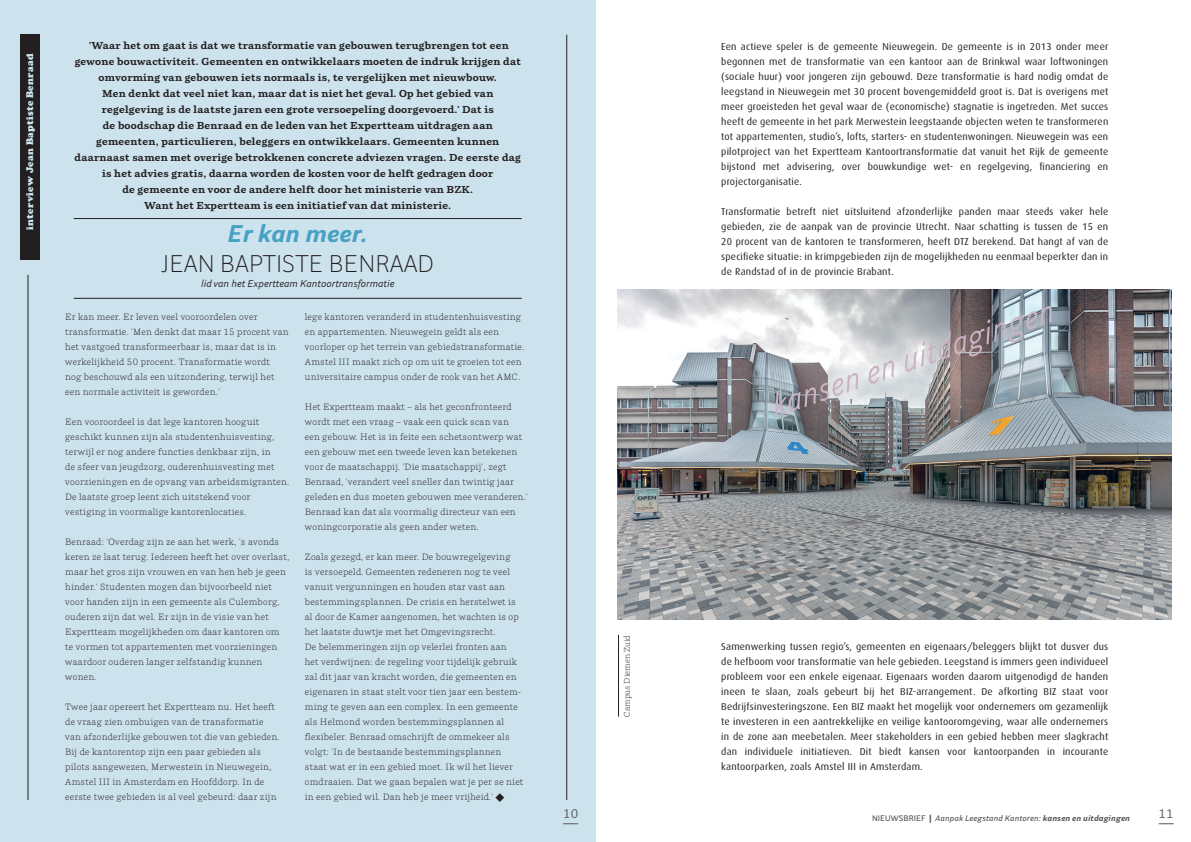
<style>
.page{position:relative;width:1191px;height:842px;background:#fff}
.page>*{position:absolute;margin:0;border:0;box-sizing:border-box;transform-origin:0 0}
.t1{font:300 24px "Parry Grotesque Pro";color:#231f20}
.t2{font:italic 700 24px "Parry Grotesque Pro";color:#47a1c2}
.t3{font:12.5px "Parry Pro";color:#545557}
.t4{font:10px/15px "Dax";letter-spacing:.02em;color:#231f20;text-align:justify}
.t5{font:700 10px/16px "Parry Pro";letter-spacing:.025em;color:#231f20;text-align:center}
.t6{font:italic 10px "Parry Grotesque Pro";color:#231f20}
.t7{font:900 10px "Cooper";letter-spacing:.03em;color:#cce2ed}
.t8{font:300 9px/15px "Parry Pro";letter-spacing:.035em;color:#231f20}
.t9{font:italic 600 8px "Parry Grotesque Pro";letter-spacing:.01em;color:#545557}
.t10{font:300 8px "Parry Pro";letter-spacing:.01em;color:#231f20}
.s1{font-style:normal}
.s2{font-weight:900;font-style:normal}
.s3{font-weight:700}
</style>
<div class="page">
<div style="left:0;top:0;width:595px;height:842px;background:#cce2ed"></div>
<hr style="left:74px;top:218px;width:448px;height:1px;background:#231f20">
<hr style="left:74px;top:298px;width:448px;height:1px;background:#231f20">
<div style="left:20px;top:34px;width:20px;height:226px;background:#231f20"></div>
<hr style="left:27px;top:275px;width:1px;height:525px;background:#231f20">
<hr style="left:566px;top:35px;width:1px;height:765px;background:#231f20">
<svg style="left:1158px;top:823px;width:15px;height:1px"></svg>
<img style="left:617px;top:290px;width:554px;height:330px">
<svg style="left:772px;top:297px;width:282px;height:127px;background:#adafb3"></svg>
<svg style="left:563px;top:823px;width:15px;height:1px"></svg>
<hr style="left:618px;top:635px;width:1px;height:82px;background:#231f20">
<p class="t7" style="left:24px;top:229px;width:177px;rotate:-90deg">interview Jean Baptiste Benraad</p>
<p class="t5" style="left:75px;top:37px;width:448px">'Waar het om gaat is dat we transformatie van gebouwen terugbrengen tot een gewone bouwactiviteit. Gemeenten en ontwikkelaars moeten de indruk krijgen dat omvorming van gebouwen iets normaals is, te vergelijken met nieuwbouw.<br>Men denkt dat veel niet kan, maar dat is niet het geval. Op het gebied van regelgeving is de laatste jaren een grote versoepeling doorgevoerd.' Dat is<br>de boodschap die Benraad en de leden van het Expertteam uitdragen aan gemeenten, particulieren, beleggers en ontwikkelaars. Gemeenten kunnen daarnaast samen met overige betrokkenen concrete adviezen vragen. De eerste dag is het advies gratis, daarna worden de kosten voor de helft gedragen door<br>de gemeente en voor de andere helft door het ministerie van BZK.<br>Want het Expertteam is een initiatief van dat ministerie.</p>
<h1 class="t2" style="left:227px;top:216px;width:142px">Er kan meer.</h1>
<h1 class="t1" style="left:161px;top:246px;width:183px">JEAN BAPTI STE BENR</h1>
<h1 class="t1" style="left:390px;top:246px;width:42px">AAD</h1>
<p class="t6" style="left:201px;top:277px;width:195px">lid van het Expertteam Kantoortransformatie</p>
<p class="t8" style="left:65px;top:309px;width:225px">Er kan meer. Er leven veel vooroordelen over transformatie. 'Men denkt dat maar 15 procent van het vastgoed transformeerbaar is, maar dat is in werkelijkheid 50 procent. Transformatie wordt<br>nog beschouwd als een uitzondering, terwijl het een normale activiteit is geworden.'</p>
<p class="t8" style="left:65px;top:414px;width:226px">Een vooroordeel is dat lege kantoren hooguit geschikt kunnen zijn als studentenhuisvesting, terwijl er nog andere functies denkbaar zijn, in<br>de sfeer van jeugdzorg, ouderenhuisvesting met voorzieningen en de opvang van arbeidsmigranten.<br>De laatste groep leent zich uitstekend voor vestiging in voormalige kantorenlocaties.</p>
<p class="t8" style="left:65px;top:534px;width:226px">Benraad: 'Overdag zijn ze aan het werk, 's avonds keren ze laat terug. Iedereen heeft het over overlast, maar het gros zijn vrouwen en van hen heb je geen hinder.' Studenten mogen dan bijvoorbeeld niet voor handen zijn in een gemeente als Culemborg, ouderen zijn dat wel. Er zijn in de visie van het Expertteam mogelijkheden om daar kantoren om te vormen tot appartementen met voorzieningen waardoor ouderen langer zelfstandig kunnen wonen.</p>
<p class="t8" style="left:65px;top:699px;width:216px">Twee jaar opereert het Expertteam nu. Het heeft de vraag zien ombuigen van de transformatie van afzonderlijke gebouwen tot die van gebieden.<br>Bij de kantorentop zijn een paar gebieden als pilots aangewezen, Merwestein in Nieuwegein, Amstel III in Amsterdam en Hoofddorp. In de eerste twee gebieden is al veel gebeurd: daar zijn</p>
<p class="t8" style="left:305px;top:309px;width:221px">lege kantoren veranderd in studentenhuisvesting en appartementen. Nieuwegein geldt als een voorloper op het terrein van gebiedstransformatie.<br>Amstel III maakt zich op om uit te groeien tot een universitaire campus onder de rook van het AMC.</p>
<p class="t8" style="left:305px;top:399px;width:224px">Het Expertteam maakt – als het geconfronteerd wordt met een vraag – vaak een quick scan van<br>een gebouw. Het is in feite een schetsontwerp wat een gebouw met een tweede leven kan betekenen voor de maatschappij. 'Die maatschappij', zegt Benraad, 'verandert veel sneller dan twintig jaar geleden en dus moeten gebouwen mee veranderen.' Benraad kan dat als voormalig directeur van een woningcorporatie als geen ander weten.</p>
<p class="t8" style="left:305px;top:549px;width:220px">Zoals gezegd, er kan meer. De bouwregelgeving<br>is versoepeld. Gemeenten redeneren nog te veel vanuit vergunningen en houden star vast aan bestemmingsplannen. De crisis en herstelwet is al door de Kamer aangenomen, het wachten is op het laatste duwtje met het Omgevingsrecht.<br>De belemmeringen zijn op velerlei fronten aan<br>het verdwijnen: de regeling voor tijdelijk gebruik zal dit jaar van kracht worden, die gemeenten en eigenaren in staat stelt voor tien jaar een bestem&shy;ming te geven aan een complex. In een gemeente als Helmond worden bestemmingsplannen al flexibeler. Benraad omschrijft de ommekeer als volgt: 'In de bestaande bestemmingsplannen staat wat er in een gebied moet. Ik wil het liever omdraaien. Dat we gaan bepalen wat je per se niet in een gebied wil. Dan heb je meer vrijheid.'</p>
<h2 class="t3" style="left:563px;top:804px;width:17px">10</h2>
<p class="t10" style="left:621px;top:717px;width:83px;rotate:-90deg">Campus Diemen Zuid</p>
<p class="t4" style="left:721px;top:39px;width:388px">Een actieve speler is de gemeente Nieuwegein. De gemeente is in 2013 onder meer begonnen met de transformatie van een kantoor aan de Brinkwal waar loftwoningen (sociale huur) voor jongeren zijn gebouwd. Deze transformatie is hard nodig omdat de leegstand in Nieuwegein met 30 procent bovengemiddeld groot is. Dat is overigens met meer groeisteden het geval waar de (economische) stagnatie is ingetreden. Met succes heeft de gemeente in het park Merwestein leegstaande objecten weten te transformeren tot appartementen, studio’s, lofts, starters- en studentenwoningen. Nieuwegein was een pilotproject van het Expertteam Kantoortransformatie dat vanuit het Rijk de gemeente bijstond met advisering, over bouwkundige wet- en regelgeving, financiering en projectorganisatie.</p>
<p class="t4" style="left:721px;top:204px;width:388px">Transformatie betreft niet uitsluitend afzonderlijke panden maar steeds vaker hele gebieden, zie de aanpak van de provincie Utrecht. Naar schatting is tussen de 15 en 20 procent van de kantoren te transformeren, heeft DTZ berekend. Dat hangt af van de specifieke situatie: in krimpgebieden zijn de mogelijkheden nu eenmaal beperkter dan in de Randstad of in de provincie Brabant.</p>
<p class="t4" style="left:721px;top:639px;width:388px">Samenwerking tussen regio’s, gemeenten en eigenaars/beleggers blijkt tot dusver dus de hefboom voor transformatie van hele gebieden. Leegstand is immers geen individueel probleem voor een enkele eigenaar. Eigenaars worden daarom uitgenodigd de handen ineen te slaan, zoals gebeurt bij het BIZ-arrangement. De afkorting BIZ staat voor Bedrijfsinvesteringszone. Een BIZ maakt het mogelijk voor ondernemers om gezamenlijk te investeren in een aantrekkelijke en veilige kantooromgeving, waar alle ondernemers in de zone aan meebetalen. Meer stakeholders in een gebied hebben meer slagkracht dan individuele initiatieven. Dit biedt kansen voor kantoorpanden in incourante kantoorparken, zoals Amstel III in Amsterdam.</p>
<p class="t9" style="left:872px;top:813px;width:259px"><span class="s1">NIEUWSBRIEF</span> <span class="s2">|</span> Aanpak Leegstand Kantoren: <span class="s3">kansen en uitdagingen</span></p>
<h2 class="t3" style="left:1158px;top:804px;width:17px">11</h2>
</div>
